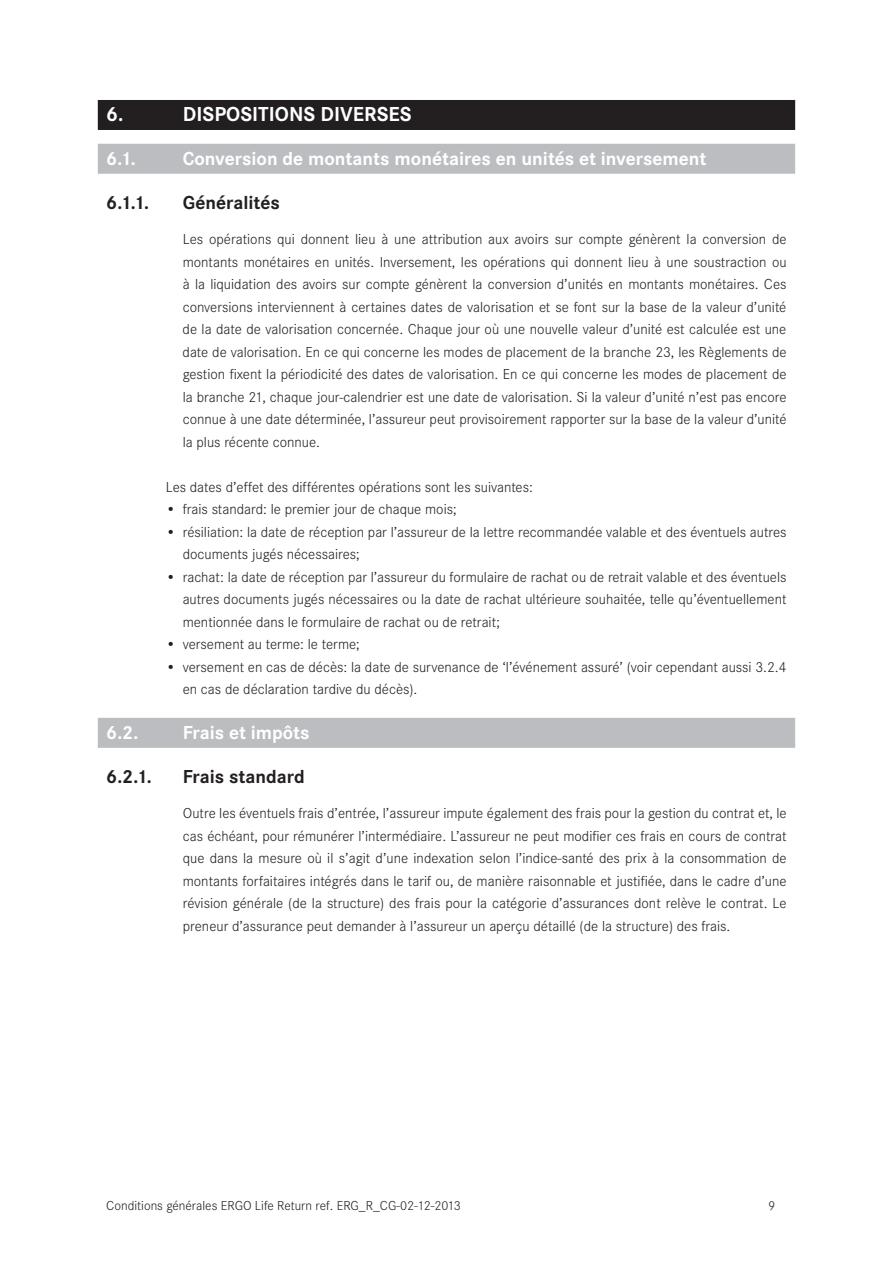
<style>
.page{position:relative;width:893px;height:1263px;background:#fff}
.page>*{position:absolute;margin:0;border:0;box-sizing:border-box;transform-origin:0 0}
.t1{font:700 21px "Corporate S";color:#fff}
.t2{font:700 19.5px "Corporate S";color:#fff}
.t3{font:700 19.5px "Corporate S";color:#231f20}
.t4{font:300 15px/22.5px "Corporate S";color:#231f20;text-align:justify}
.t5{font:300 13.5px "Corporate S";color:#231f20}
</style>
<div class="page">
<div style="left:98px;top:100px;width:697px;height:30px;background:#231f20"></div>
<div style="left:98px;top:144px;width:697px;height:30px;background:#bcbdc0"></div>
<div style="left:98px;top:718px;width:697px;height:30px;background:#bcbdc0"></div>
<h1 class="t1" style="left:106px;top:102px;width:19px">6.</h1>
<h1 class="t1" style="left:183px;top:102px;width:230px">DISPOSITIONS DIVERSES</h1>
<h2 class="t2" style="left:106px;top:148px;width:31px">6.1.</h2>
<h2 class="t2" style="left:183px;top:148px;width:525px">Conversion de montants monétaires en unités et inversement</h2>
<h2 class="t3" style="left:106px;top:191px;width:44px">6.1.1.</h2>
<h2 class="t3" style="left:183px;top:191px;width:99px">Généralités</h2>
<p class="t4" style="left:183px;top:228px;width:605px">Les opérations qui donnent lieu à une attribution aux avoirs sur compte génèrent la conversion de montants monétaires en unités. Inversement, les opérations qui donnent lieu à une soustraction ou à la liquidation des avoirs sur compte génèrent la conversion d’unités en montants monétaires. Ces conversions interviennent à certaines dates de valorisation et se font sur la base de la valeur d’unité de la date de valorisation concernée. Chaque jour où une nouvelle valeur d’unité est calculée est une date de valorisation. En ce qui concerne les modes de placement de la branche 23, les Règlements de gestion fixent la périodicité des dates de valorisation. En ce qui concerne les modes de placement de la branche 21, chaque jour-calendrier est une date de valorisation. Si la valeur d’unité n’est pas encore connue à une date déterminée, l’assureur peut provisoirement rapporter sur la base de la valeur d’unité la plus récente connue.</p>
<p class="t4" style="left:166px;top:476px;width:369px">Les dates d’effet des différentes opérations sont les suivantes:</p>
<p class="t4" style="left:166px;top:498px;width:292px">• frais standard: le premier jour de chaque mois;</p>
<p class="t4" style="left:183px;top:521px;width:605px;text-indent:-17px">• résiliation: la date de réception par l’assureur de la lettre recommandée valable et des éventuels autres documents jugés nécessaires;</p>
<p class="t4" style="left:183px;top:566px;width:605px;text-indent:-17px">• rachat: la date de réception par l’assureur du formulaire de rachat ou de retrait valable et des éventuels autres documents jugés nécessaires ou la date de rachat ultérieure souhaitée, telle qu’éventuellement mentionnée dans le formulaire de rachat ou de retrait;</p>
<p class="t4" style="left:166px;top:633px;width:196px">• versement au terme: le terme;</p>
<p class="t4" style="left:183px;top:656px;width:605px;text-indent:-17px">• versement en cas de décès: la date de survenance de ‘l’événement assuré’ (voir cependant aussi 3.2.4 en cas de déclaration tardive du décès).</p>
<h2 class="t2" style="left:106px;top:722px;width:34px">6.2.</h2>
<h2 class="t2" style="left:183px;top:722px;width:128px">Frais et impôts</h2>
<h2 class="t3" style="left:106px;top:765px;width:47px">6.2.1.</h2>
<h2 class="t3" style="left:183px;top:765px;width:124px">Frais standard</h2>
<p class="t4" style="left:183px;top:802px;width:605px">Outre les éventuels frais d’entrée, l’assureur impute également des frais pour la gestion du contrat et, le cas échéant, pour rémunérer l’intermédiaire. L’assureur ne peut modifier ces frais en cours de contrat que dans la mesure où il s’agit d’une indexation selon l’indice-santé des prix à la consommation de montants forfaitaires intégrés dans le tarif ou, de manière raisonnable et justifiée, dans le cadre d’une révision générale (de la structure) des frais pour la catégorie d’assurances dont relève le contrat. Le preneur d’assurance peut demander à l’assureur un aperçu détaillé (de la structure) des frais.</p>
<p class="t5" style="left:106px;top:1198px;width:356px">Conditions générales ERGO Life Return ref. ERG_R_CG-02-12-2013</p>
<p class="t5" style="left:768px;top:1198px;width:9px">9</p>
</div>
